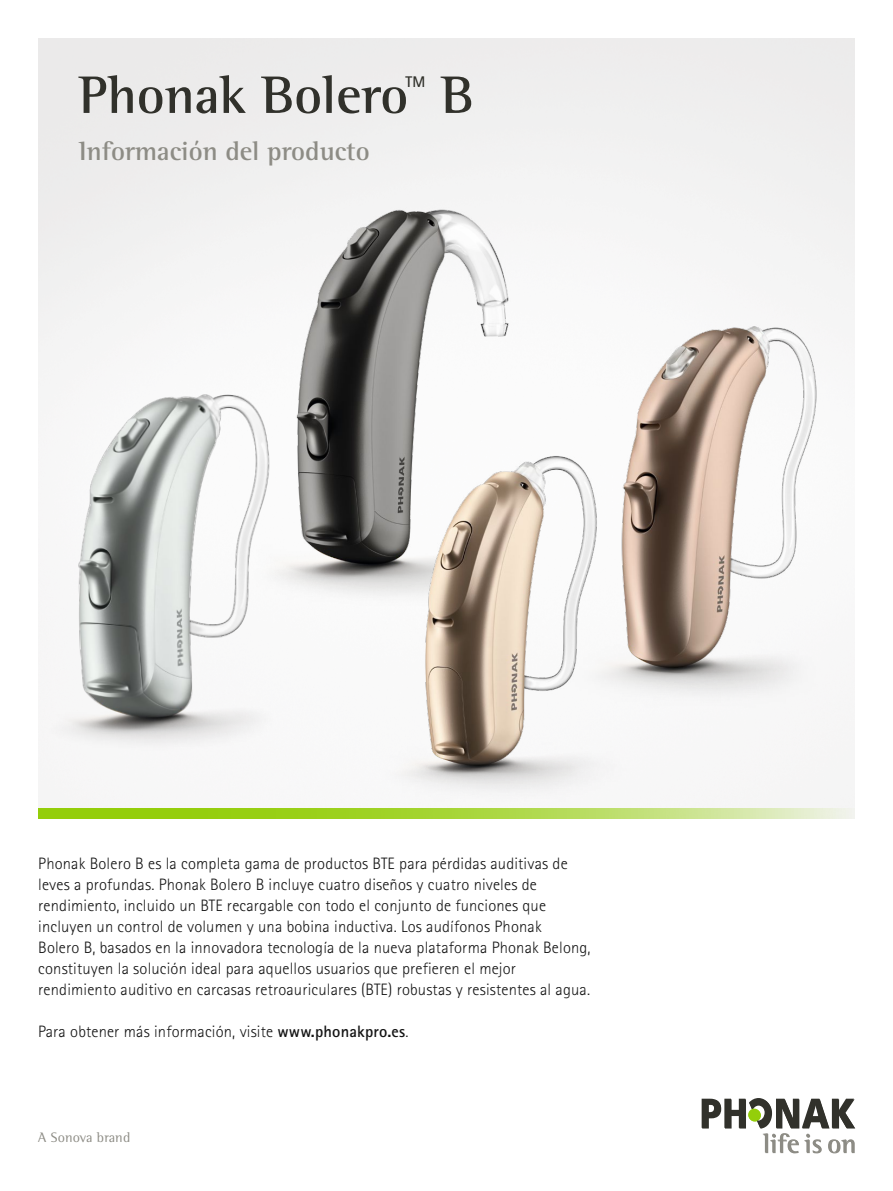
<style>
.page{position:relative;width:893px;height:1191px;background:#fff}
.page>*{position:absolute;margin:0;border:0;box-sizing:border-box;transform-origin:0 0}
.t1{font:700 54px "Rotis Semi Serif Pro";color:#31312b}
.t2{font:700 27px "Rotis Semi Serif Pro";color:#8d8c85}
.t3{font:300 16.5px/21px "Rotis Sans Serif Pro";letter-spacing:.01em;color:#141414}
.t4{font:700 15.45px "Rotis Sans Serif Pro";color:#31312b}
.t5{font:14.1px "Rotis Semi Serif Pro";letter-spacing:.01em;color:#8d8c85}
.s1{font-weight:700}
</style>
<div class="page">
<svg style="left:38px;top:807px;width:817px;height:11px;background:#b6db5c"></svg>
<svg style="left:702px;top:1098px;width:153px;height:55px"></svg>
<img style="left:154px;top:135px;width:461px;height:297px">
<img style="left:317px;top:432px;width:417px;height:374px">
<img style="left:38px;top:373px;width:365px;height:401px">
<img style="left:446px;top:256px;width:409px;height:462px">
<h1 class="t1" style="left:79px;top:62px;width:331px">Phonak Bolero</h1>
<p class="t4" style="left:406px;top:72px;width:21px">TM</p>
<h1 class="t1" style="left:441px;top:62px;width:35px">B</h1>
<h2 class="t2" style="left:79px;top:134px;width:293px">Información del producto</h2>
<p class="t3" style="left:38px;top:853px;width:554px">Phonak Bolero B es la completa gama de productos BTE para pérdidas auditivas de leves a profundas. Phonak Bolero B incluye cuatro diseños y cuatro niveles de rendimiento, incluido un BTE recargable con todo el conjunto de funciones que incluyen un control de volumen y una bobina inductiva. Los audífonos Phonak<br>Bolero B, basados en la innovadora tecnología de la nueva plataforma Phonak Belong, constituyen la solución ideal para aquellos usuarios que prefieren el mejor rendimiento auditivo en carcasas retroauriculares (BTE) robustas y resistentes al agua.</p>
<p class="t3" style="left:38px;top:1021px;width:372px">Para obtener más información, visite <span class="s1">www.phonakpro.es</span>.</p>
<p class="t5" style="left:38px;top:1128px;width:94px">A Sonova brand</p>
</div>
